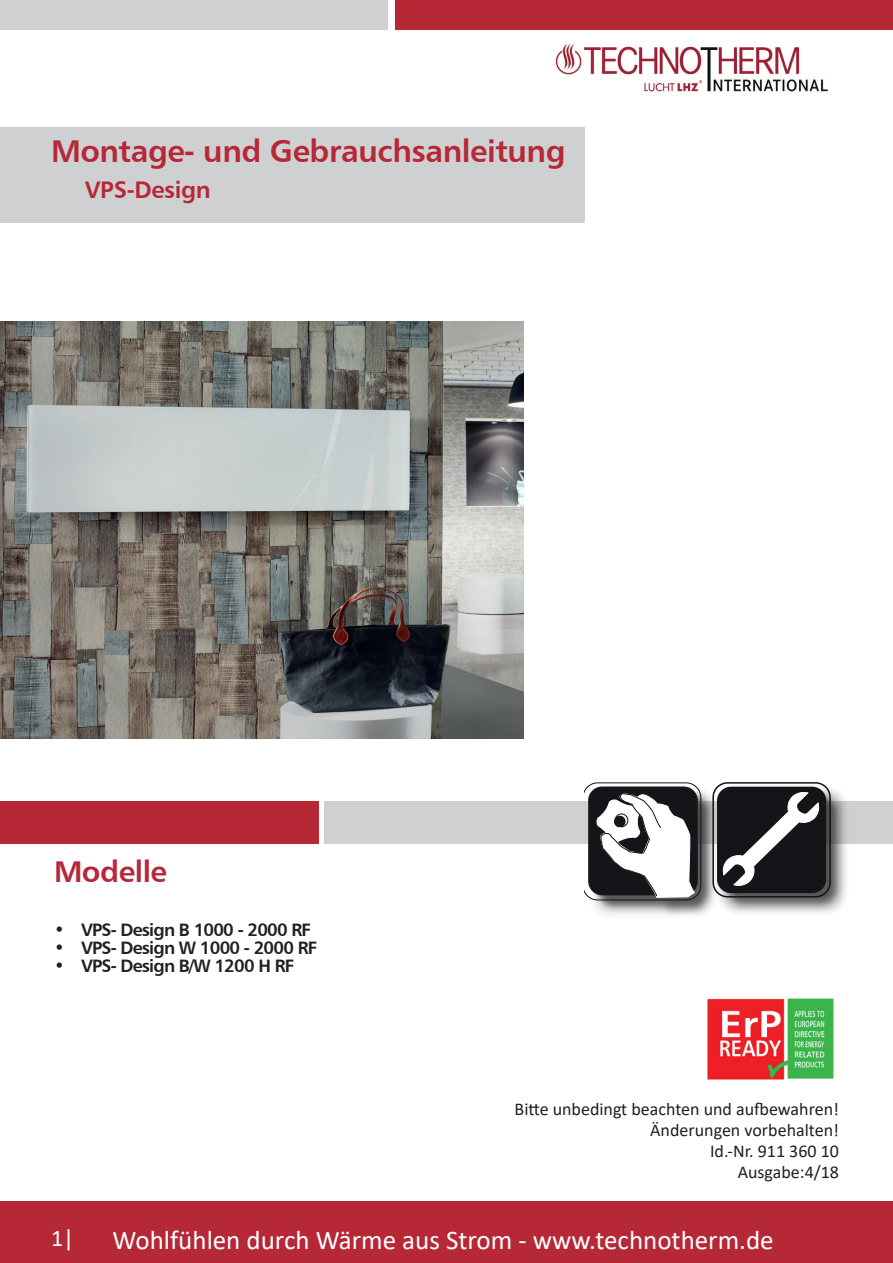
<style>
.page{position:relative;width:893px;height:1263px;background:#fff}
.page>*{position:absolute;margin:0;border:0;box-sizing:border-box;transform-origin:0 0}
.t1{font:31.5px "Humanist 777 BT Bold B";letter-spacing:-.015em;color:#b72837}
.t2{font:30px "Humanist 777 BT Bold B";letter-spacing:-.015em;color:#b72837}
.t3{font:27px "Calibri";color:#fff}
.t4{font:24px "Humanist 777 BT Bold B";letter-spacing:-.015em;color:#b72837}
.t5{font:24px "Calibri";color:#fff}
.t6{font:18px/21px "Calibri";color:#231f20;text-align:right}
.t7{font:18px "Humanist 777 BT Bold B";letter-spacing:-.045em;color:#231f20}
</style>
<div class="page">
<img style="left:555px;top:44px;width:273px;height:48px">
<div style="left:0;top:1201px;width:893px;height:62px;background:#b72837"></div>
<div style="left:396px;top:0;width:497px;height:30px;background:#b72837"></div>
<div style="left:0;top:0;width:387px;height:30px;background:#cfd0d2"></div>
<div style="left:324px;top:801px;width:569px;height:43px;background:#cfd0d2"></div>
<div style="left:0;top:801px;width:319px;height:43px;background:#b72837"></div>
<div style="left:0;top:127px;width:585px;height:96px;background:#cfd0d2"></div>
<div style="left:588px;top:785px;width:261px;height:134px;background:#231f20;opacity:.75"></div>
<div style="left:712px;top:782px;width:119px;height:115px;border:2px solid #171419;border-radius:14px"></div>
<div style="left:718px;top:787px;width:107px;height:105px;background:#171419;border-radius:13px"></div>
<div style="left:717px;top:787px;width:109px;height:106px;border:2px solid #171419;border-radius:13px"></div>
<svg style="left:722px;top:792px;width:97px;height:94px"></svg>
<svg style="left:585px;top:782px;width:116px;height:118px"></svg>
<img style="left:707px;top:998px;width:127px;height:82px">
<img style="left:0;top:321px;width:523px;height:417px">
<h1 class="t1" style="left:51px;top:131px;width:516px">Montage- und Gebrauchsanleitung</h1>
<h3 class="t4" style="left:85px;top:174px;width:128px">VPS-Design</h3>
<h2 class="t2" style="left:54px;top:853px;width:115px">Modelle</h2>
<p class="t7" style="left:54px;top:918px;width:258px">• VPS- Design B 1000 - 2000 RF</p>
<p class="t7" style="left:54px;top:936px;width:265px">• VPS- Design W 1000 - 2000 RF</p>
<p class="t7" style="left:54px;top:954px;width:242px">• VPS- Design B/W 1200 H RF</p>
<p class="t6" style="left:515px;top:1098px;width:326px">Bitte unbedingt beachten und aufbewahren!<br>Änderungen vorbehalten!<br>Id.-Nr. 911 360 10<br>Ausgabe:4/18</p>
<h3 class="t5" style="left:51px;top:1222px;width:25px">1|</h3>
<h3 class="t3" style="left:113px;top:1221px;width:663px">Wohlfühlen durch Wärme aus Strom - www.technotherm.de</h3>
</div>
